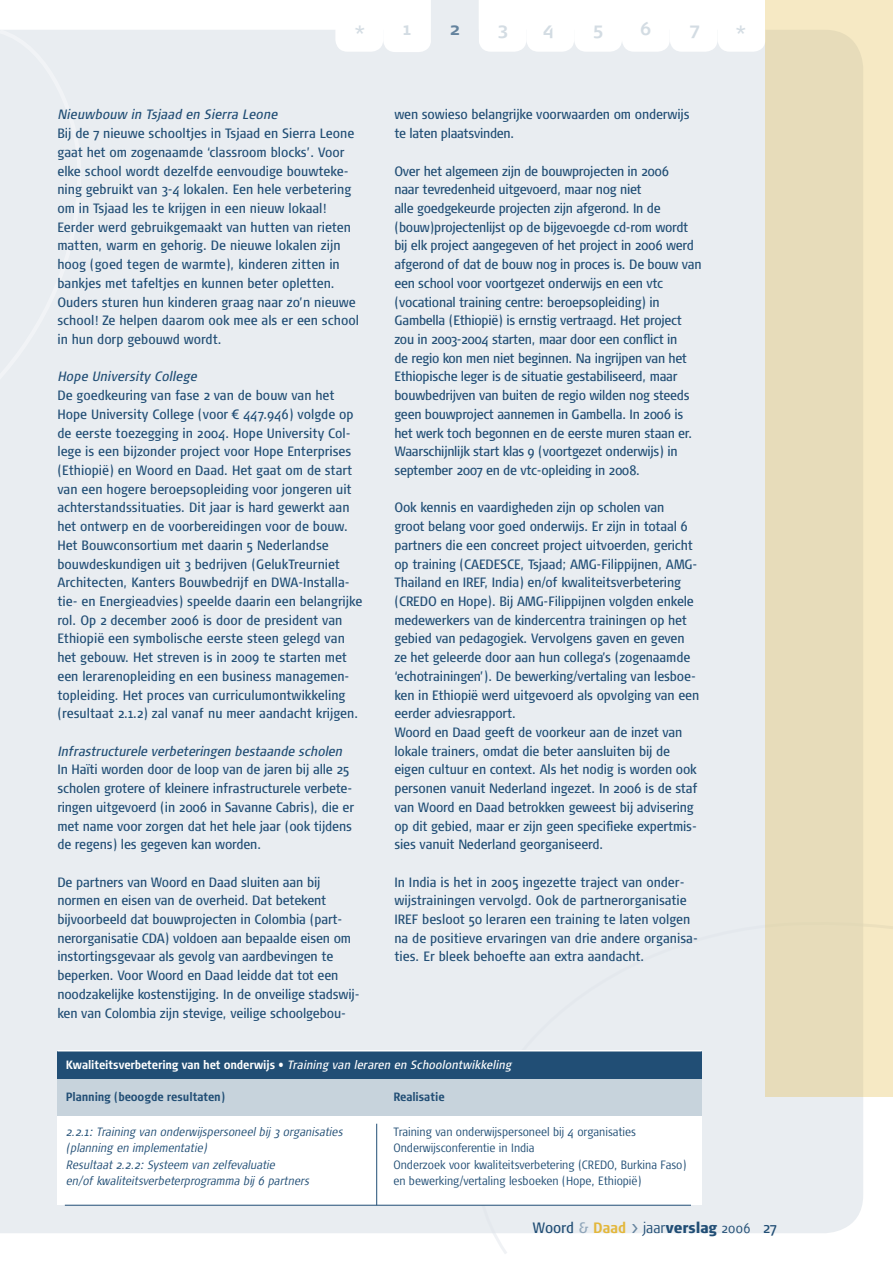
<style>
.page{position:relative;width:893px;height:1263px;background:#fff}
.page>*{position:absolute;margin:0;border:0;box-sizing:border-box;transform-origin:0 0}
.t1{font:700 18px "Signa Normal";color:#d3dce3}
.t2{font:700 18px "Signa Normal";color:#64839e}
.t3{font:15px "Signa Cond";letter-spacing:-.015em;color:#214e75}
.t4{font:13.5px/18.8px "Signa Cond";letter-spacing:-.01em;color:#214e75}
.t5{font:italic 13.5px "Signa Cond";letter-spacing:-.005em;color:#214e75}
.t6{font:300 12px "Signa Cond";color:#214e75}
.t7{font:italic 300 12px "Signa Cond";color:#214e75}
.t8{font:italic 12px "Signa Cond";color:#fff}
.t9{font:700 12px "Signa Cond";color:#214e75}
.s1{font-weight:700;font-style:normal}
.s2{color:#90a6ba}
.s3{font-weight:700;color:#e3b73b}
.s4{color:#64839e}
.s5{font-weight:300}
.s6{font-weight:900}
.s7{font-weight:300;font-size:13.5px}
</style>
<div class="page">
<div style="left:0;top:30px;width:765px;height:1203px;background:#e9edf1"></div>
<svg style="left:407px;top:918px;width:456px;height:336px;background:#ebeef2"></svg>
<svg style="left:335px;top:0;width:430px;height:52px"></svg>
<div style="left:0;top:30px;width:85px;height:609px;background:#e9edf1"></div>
<div style="left:765px;top:0;width:128px;height:1097px;background:linear-gradient(to right,#e3d8b7,#f3e6c2)"></div>
<div style="left:57px;top:1114px;width:645px;height:90px;background:#fff"></div>
<div style="left:57px;top:1077px;width:645px;height:38px;background:#c7d3dc"></div>
<hr style="left:65px;top:1205px;width:626px;height:1px;background:#214e75">
<hr style="left:376px;top:1124px;width:1px;height:81px;background:#214e75">
<div style="left:57px;top:1051px;width:645px;height:28px;background:#214e75"></div>
<hr style="left:57px;top:1050px;width:645px;height:1px;background:#fff">
<h1 class="t1" style="left:354px;top:20px;width:58px">* 1</h1>
<h1 class="t2" style="left:449px;top:18px;width:11px">2</h1>
<h1 class="t1" style="left:498px;top:18px;width:11px">3</h1>
<h1 class="t1" style="left:543px;top:18px;width:12px">4</h1>
<h1 class="t1" style="left:593px;top:18px;width:12px">5</h1>
<h1 class="t1" style="left:641px;top:18px;width:13px">6</h1>
<h1 class="t1" style="left:690px;top:18px;width:11px">7</h1>
<h1 class="t1" style="left:735px;top:22px;width:13px">*</h1>
<p class="t5" style="left:57px;top:107px;width:221px">Nieuwbouw in Tsjaad en Sierra Leone</p>
<p class="t4" style="left:57px;top:124px;width:303px">Bij de 7 nieuwe schooltjes in Tsjaad en Sierra Leone gaat het om zogenaamde ‘classroom blocks’. Voor elke school wordt dezelfde eenvoudige bouwteke&shy;ning gebruikt van 3-4 lokalen. Een hele verbetering om in Tsjaad les te krijgen in een nieuw lokaal!<br>Eerder werd gebruikgemaakt van hutten van rieten matten, warm en gehorig. De nieuwe lokalen zijn hoog (goed tegen de warmte), kinderen zitten in bankjes met tafeltjes en kunnen beter opletten.<br>Ouders sturen hun kinderen graag naar zo’n nieuwe school! Ze helpen daarom ook mee als er een school in hun dorp gebouwd wordt.</p>
<p class="t5" style="left:57px;top:369px;width:141px">Hope University College</p>
<p class="t4" style="left:57px;top:386px;width:306px">De goedkeuring van fase 2 van de bouw van het Hope University College (voor € 447.946) volgde op de eerste toezegging in 2004. Hope University Col&shy;lege is een bijzonder project voor Hope Enterprises (Ethiopië) en Woord en Daad. Het gaat om de start van een hogere beroepsopleiding voor jongeren uit achterstandssituaties. Dit jaar is hard gewerkt aan het ontwerp en de voorbereidingen voor de bouw.<br>Het Bouwconsortium met daarin 5 Nederlandse bouwdeskundigen uit 3 bedrijven (GelukTreurniet Architecten, Kanters Bouwbedrijf en DWA-Installa&shy;tie- en Energieadvies) speelde daarin een belangrijke rol. Op 2 december 2006 is door de president van Ethiopië een symbolische eerste steen gelegd van het gebouw. Het streven is in 2009 te starten met een lerarenopleiding en een business managemen&shy;topleiding. Het proces van curriculumontwikkeling (resultaat 2.1.2) zal vanaf nu meer aandacht krijgen.</p>
<p class="t5" style="left:57px;top:743px;width:286px">Infrastructurele verbeteringen bestaande scholen</p>
<p class="t4" style="left:57px;top:760px;width:298px">In Haïti worden door de loop van de jaren bij alle 25 scholen grotere of kleinere infrastructurele verbete&shy;ringen uitgevoerd (in 2006 in Savanne Cabris), die er met name voor zorgen dat het hele jaar (ook tijdens de regens) les gegeven kan worden.</p>
<p class="t4" style="left:57px;top:873px;width:304px">De partners van Woord en Daad sluiten aan bij normen en eisen van de overheid. Dat betekent bijvoorbeeld dat bouwprojecten in Colombia (part&shy;nerorganisatie CDA) voldoen aan bepaalde eisen om instortingsgevaar als gevolg van aardbevingen te beperken. Voor Woord en Daad leidde dat tot een noodzakelijke kostenstijging. In de onveilige stadswij&shy;ken van Colombia zijn stevige, veilige schoolgebou-</p>
<p class="t4" style="left:394px;top:106px;width:297px">wen sowieso belangrijke voorwaarden om onderwijs te laten plaatsvinden.</p>
<p class="t4" style="left:394px;top:162px;width:309px">Over het algemeen zijn de bouwprojecten in 2006<br>naar tevredenheid uitgevoerd, maar nog niet<br>alle goedgekeurde projecten zijn afgerond. In de (bouw)projectenlijst op de bijgevoegde cd-rom wordt bij elk project aangegeven of het project in 2006 werd afgerond of dat de bouw nog in proces is. De bouw van een school voor voortgezet onderwijs en een vtc (vocational training centre: beroepsopleiding) in Gambella (Ethiopië) is ernstig vertraagd. Het project zou in 2003-2004 starten, maar door een conflict in<br>de regio kon men niet beginnen. Na ingrijpen van het Ethiopische leger is de situatie gestabiliseerd, maar bouwbedrijven van buiten de regio wilden nog steeds geen bouwproject aannemen in Gambella. In 2006 is het werk toch begonnen en de eerste muren staan er.<br>Waarschijnlijk start klas 9 (voortgezet onderwijs) in september 2007 en de vtc-opleiding in 2008.</p>
<p class="t4" style="left:394px;top:498px;width:306px">Ook kennis en vaardigheden zijn op scholen van<br>groot belang voor goed onderwijs. Er zijn in totaal 6 partners die een concreet project uitvoerden, gericht op training (CAEDESCE, Tsjaad; AMG-Filippijnen, AMG-Thailand en IREF, India) en/of kwaliteitsverbetering (CREDO en Hope). Bij AMG-Filippijnen volgden enkele medewerkers van de kindercentra trainingen op het gebied van pedagogiek. Vervolgens gaven en geven ze het geleerde door aan hun collega’s (zogenaamde ‘echotrainingen’). De bewerking/vertaling van lesboe&shy;ken in Ethiopië werd uitgevoerd als opvolging van een eerder adviesrapport.<br>Woord en Daad geeft de voorkeur aan de inzet van lokale trainers, omdat die beter aansluiten bij de eigen cultuur en context. Als het nodig is worden ook personen vanuit Nederland ingezet. In 2006 is de staf van Woord en Daad betrokken geweest bij advisering op dit gebied, maar er zijn geen specifieke expertmis&shy;sies vanuit Nederland georganiseerd.</p>
<p class="t4" style="left:394px;top:873px;width:305px">In India is het in 2005 ingezette traject van onder&shy;wijstrainingen vervolgd. Ook de partnerorganisatie IREF besloot 50 leraren een training te laten volgen na de positieve ervaringen van drie andere organisa&shy;ties. Er bleek behoefte aan extra aandacht.</p>
<p class="t8" style="left:66px;top:1058px;width:447px"><span class="s1">Kwaliteitsverbetering van het onderwijs •</span> Training van leraren en Schoolontwikkeling</p>
<p class="t9" style="left:66px;top:1090px;width:161px">Planning (beoogde resultaten)</p>
<p class="t9" style="left:393px;top:1090px;width:53px">Realisatie</p>
<p class="t7" style="left:66px;top:1125px;width:278px">2.2.1: Training van onderwijspersoneel bij 3 organisaties</p>
<p class="t6" style="left:393px;top:1125px;width:244px">Training van onderwijspersoneel bij 4 organisaties</p>
<p class="t7" style="left:66px;top:1141px;width:143px">(planning en implementatie)</p>
<p class="t6" style="left:393px;top:1141px;width:143px">Onderwijsconferentie in India</p>
<p class="t7" style="left:66px;top:1158px;width:211px">Resultaat 2.2.2: Systeem van zelfevaluatie</p>
<p class="t6" style="left:393px;top:1158px;width:295px">Onderzoek voor kwaliteitsverbetering (CREDO, Burkina Faso)</p>
<p class="t7" style="left:66px;top:1174px;width:245px">en/of kwaliteitsverbeterprogramma bij 6 partners</p>
<p class="t6" style="left:393px;top:1174px;width:250px">en bewerking/vertaling lesboeken (Hope, Ethiopië)</p>
<p class="t3" style="left:533px;top:1219px;width:246px">Woord <span class="s2">&amp;</span> <span class="s3">Daad</span> <span class="s4">&gt;</span> <span class="s5">jaar</span><span class="s6">verslag</span> <span class="s7">2006</span> 27</p>
</div>
